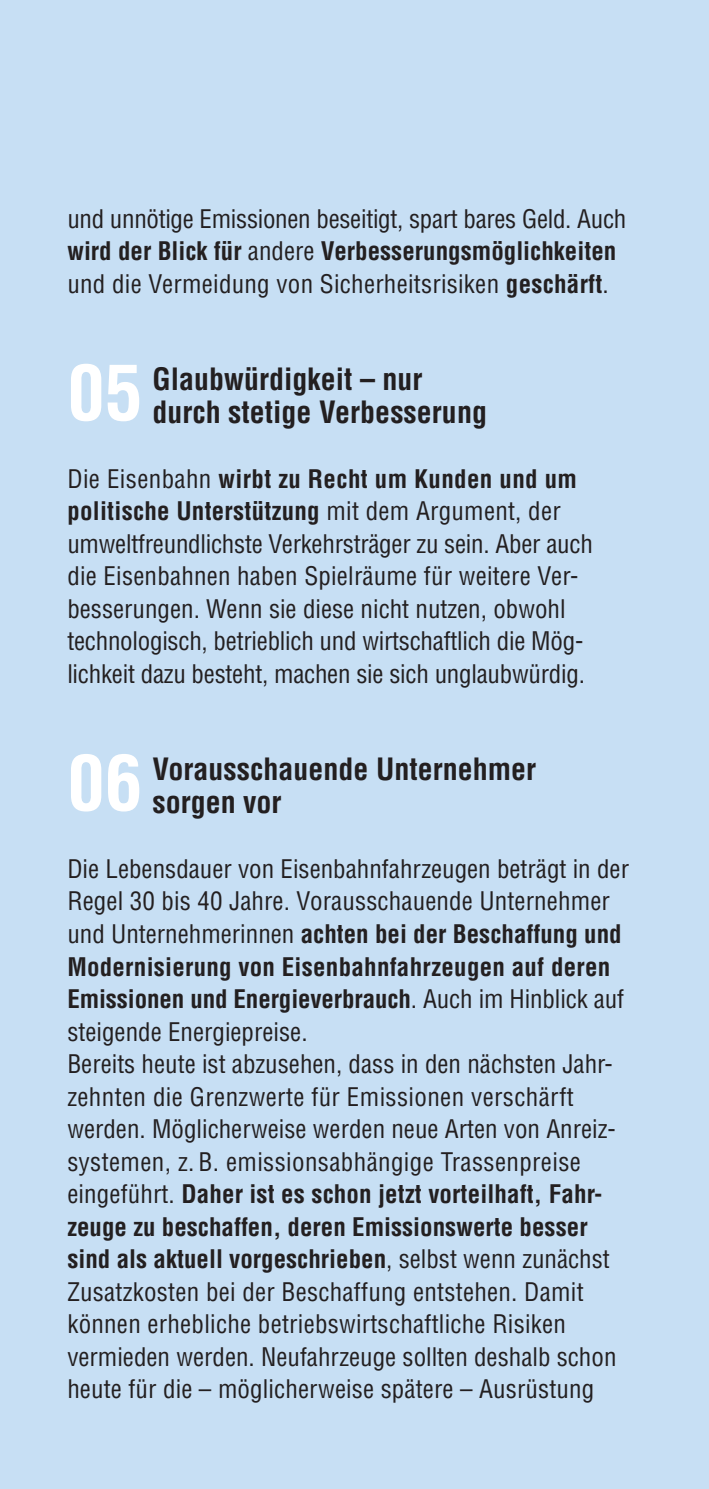
<style>
.page{position:relative;width:709px;height:1489px;background:#fff}
.page>*{position:absolute;margin:0;border:0;box-sizing:border-box;transform-origin:0 0}
.t1{font:700 condensed 75px "Helvetica";color:#fff}
.t2{font:700 condensed 30px/32.5px "Helvetica";color:#231f20}
.t3{font:condensed 25px/32.5px "Helvetica";color:#231f20}
.s1{font-weight:700}
</style>
<div class="page">
<div style="left:0;top:0;width:709px;height:1488px;background:#c7dff4"></div>
<p class="t3" style="left:67px;top:204px;width:560px">und unnötige Emissionen beseitigt, spart bares Geld. Auch <span class="s1">wird der Blick für</span> andere <span class="s1">Verbesserungsmöglichkeiten </span>und die Vermeidung von Sicherheitsrisiken <span class="s1">geschärft</span>.</p>
<h1 class="t1" style="left:67px;top:364px;width:76px">05</h1>
<p class="t2" style="left:152px;top:365px;width:336px">Glaubwürdigkeit – nur durch stetige Verbesserung</p>
<p class="t3" style="left:67px;top:464px;width:527px">Die Eisenbahn <span class="s1">wirbt zu Recht um Kunden und um politische Unterstützung</span> mit dem Argument, der umweltfreundlichste Verkehrsträger zu sein. Aber auch die Eisenbahnen haben Spielräume für weitere Ver&shy;besserungen. Wenn sie diese nicht nutzen, obwohl technologisch, betrieblich und wirtschaftlich die Mög&shy;lichkeit dazu besteht, machen sie sich unglaubwürdig.</p>
<h1 class="t1" style="left:67px;top:754px;width:76px">06</h1>
<p class="t2" style="left:152px;top:755px;width:385px">Vorausschauende Unternehmer sorgen vor</p>
<p class="t3" style="left:67px;top:854px;width:563px">Die Lebensdauer von Eisenbahnfahrzeugen beträgt in der Regel 30 bis 40 Jahre. Vorausschauende Unternehmer und Unternehmerinnen <span class="s1">achten bei der Beschaffung und Modernisierung von Eisenbahnfahrzeugen auf deren Emissionen und Energieverbrauch</span>. Auch im Hinblick auf steigende Energiepreise.<br>Bereits heute ist abzusehen, dass in den nächsten Jahr&shy;zehnten die Grenzwerte für Emissionen verschärft werden. Möglicherweise werden neue Arten von Anreiz&shy;systemen, z. B. emissionsabhängige Trassenpreise eingeführt. <span class="s1">Daher ist es schon jetzt vorteilhaft, Fahr&shy;zeuge zu beschaffen, deren Emissionswerte besser sind als aktuell vorgeschrieben</span>, selbst wenn zunächst Zusatzkosten bei der Beschaffung entstehen. Damit können erhebliche betriebswirtschaftliche Risiken vermieden werden. Neufahrzeuge sollten deshalb schon heute für die – möglicherweise spätere – Ausrüstung</p>
</div>
